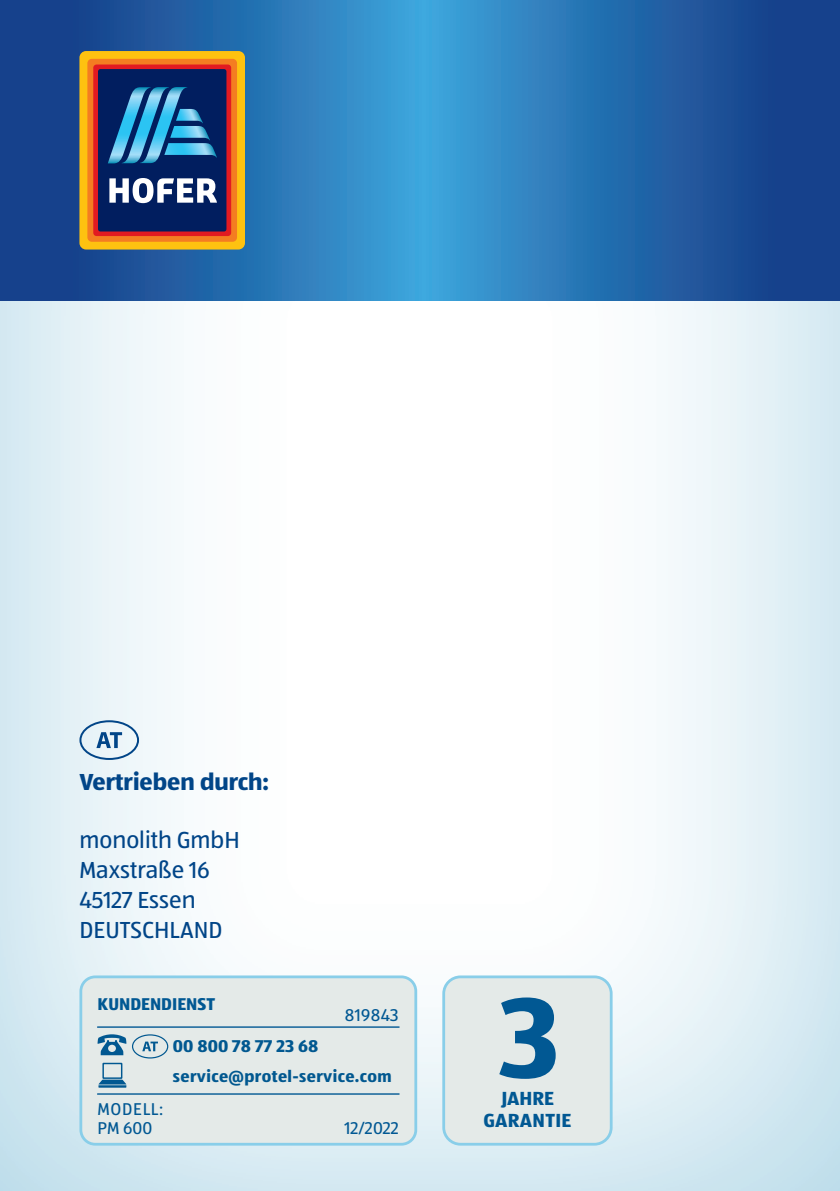
<style>
.page{position:relative;width:840px;height:1191px;background:#fff}
.page>*{position:absolute;margin:0;border:0;box-sizing:border-box;transform-origin:0 0}
.t1{font:700 118px "ALDISUEDOT";color:#015893}
.t2{font:24px/30px "ALDISUEDOT";color:#014588}
.t3{font:700 24px "ALDISUEDOT";color:#014588}
.t4{font:700 19.6px/22.8px "ALDISUEDOT";letter-spacing:.015em;color:#015893;text-align:center}
.t5{font:17.8px/19px "ALDISUEDOT";letter-spacing:.02em;color:#015893}
.t6{font:700 17.8px "ALDISUEDOT";color:#015890}
.t7{font:700 17.8px "ALDISUEDOT";color:#015893}
.t8{font:700 16.8px "ALDISUEDOT";letter-spacing:.02em;color:#015890}
</style>
<div class="page">
<img style="left:0;top:300px;width:839px;height:891px">
<div style="left:79px;top:720px;width:60px;height:40px;border:2px solid #014588;border-radius:50%"></div>
<svg style="left:96px;top:732px;width:26px;height:16px"></svg>
<div style="left:443px;top:977px;width:168px;height:167px;background:#e4eae8;border-radius:17px"></div>
<div style="left:442px;top:975px;width:170px;height:170px;border:3px solid #89cee9;border-radius:17px"></div>
<div style="left:81px;top:977px;width:334px;height:167px;background:#e4eae8;border-radius:14px"></div>
<div style="left:79px;top:975px;width:338px;height:170px;border:3px solid #89cee9;border-radius:14px"></div>
<hr style="left:97px;top:1026px;width:302px;height:1px;background:#015893">
<hr style="left:97px;top:1093px;width:302px;height:1px;background:#015893">
<svg style="left:97px;top:1034px;width:29px;height:21px"></svg>
<svg style="left:98px;top:1062px;width:28px;height:25px"></svg>
<div style="left:132px;top:1034px;width:36px;height:24px;border:1px solid #015890;border-radius:50%"></div>
<svg style="left:142px;top:1041px;width:16px;height:10px"></svg>
<svg style="left:0;top:0;width:839px;height:300px;background:#266cad"></svg>
<div style="left:79px;top:51px;width:166px;height:198px;background:#fec210;border-radius:7px"></div>
<div style="left:87px;top:59px;width:150px;height:183px;background:#f47d21;border-radius:4px"></div>
<div style="left:93px;top:65px;width:138px;height:171px;background:#e21a21;border-radius:3px"></div>
<div style="left:98px;top:69px;width:128px;height:162px;background:#011e5f;border-radius:2px"></div>
<svg style="left:109px;top:178px;width:108px;height:25px"></svg>
<svg style="left:108px;top:87px;width:109px;height:76px"></svg>
<p class="t3" style="left:79px;top:765px;width:191px">Vertrieben durch:</p>
<p class="t2" style="left:79px;top:824px;width:162px">monolith GmbH<br>Maxstraße 16<br>45127 Essen<br>DEUTSCHLAND</p>
<p class="t7" style="left:97px;top:992px;width:119px">KUNDENDIENST</p>
<p class="t5" style="left:344px;top:1005px;width:55px">819843</p>
<p class="t5" style="left:97px;top:1099px;width:67px">MODELL:<br>PM 600</p>
<p class="t6" style="left:173px;top:1033px;width:147px">00 800 78 77 23 68</p>
<p class="t8" style="left:173px;top:1064px;width:220px">service@protel-service.com</p>
<p class="t5" style="left:344px;top:1118px;width:56px">12/2022</p>
<h1 class="t1" style="left:499px;top:957px;width:63px">3</h1>
<p class="t4" style="left:483px;top:1085px;width:89px">JAHRE<br>GARANTIE</p>
</div>
